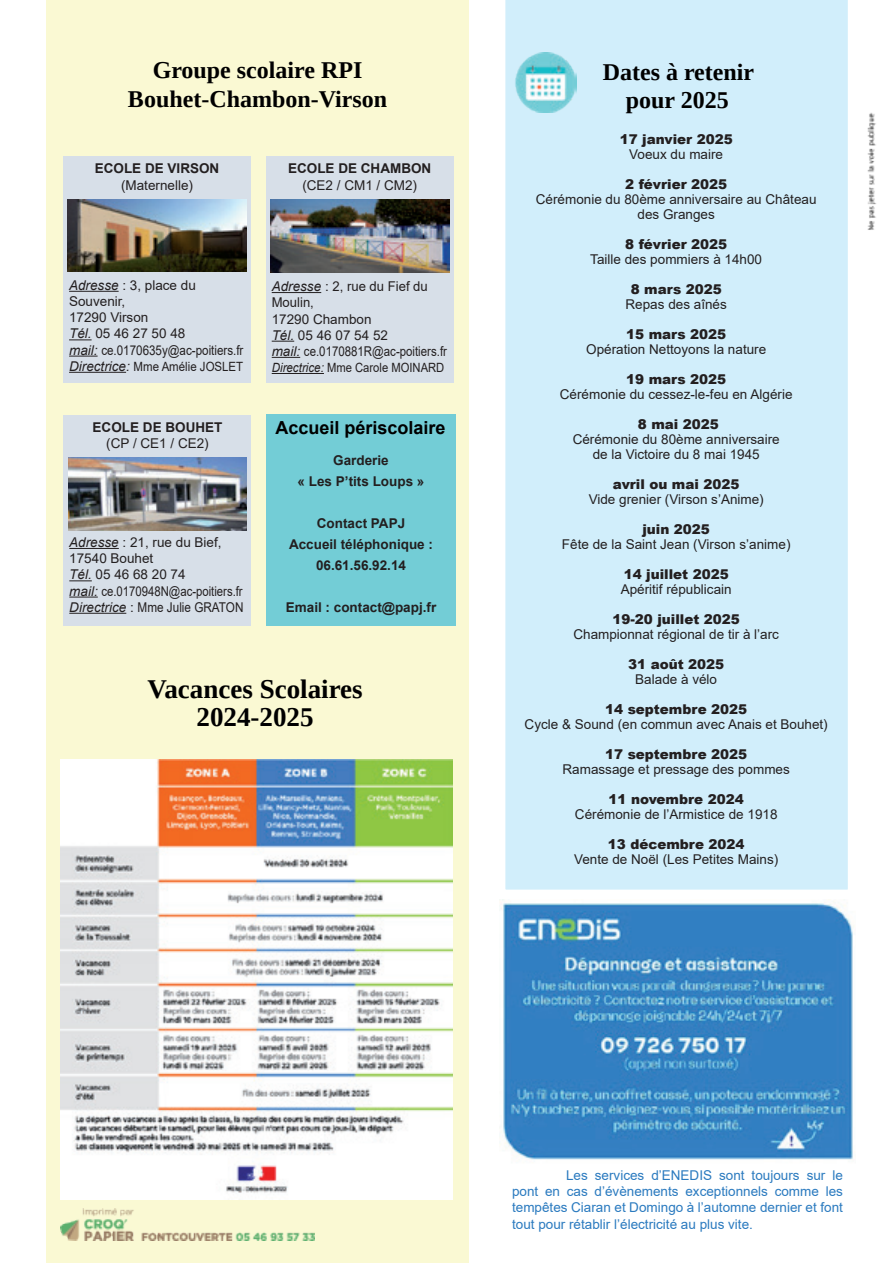
<style>
.page{position:relative;width:893px;height:1263px;background:#fff}
.page>*{position:absolute;margin:0;border:0;box-sizing:border-box;transform-origin:0 0}
.t1{font:700 27px/28.5px "Liberation Serif";color:#000;text-align:center}
.t2{font:700 24px/28.8px "Liberation Serif";color:#000;text-align:center}
.t3{font:700 18px "Arial";color:#000}
.t4{font:13.5px/16.2px "Arial";color:#231f20}
.t5{font:900 13.5px "Arial";color:#231f20}
.t6{font:13.5px/16.2px "Arial";color:#2a7abf;text-align:justify}
.t7{font:700 13.5px/21px "Arial";color:#231f20;text-align:center}
.t8{font:12.75px "Arial";color:#231f20;scale:.88 1}
.t9{font:12.75px "Arial";color:#231f20;scale:.9 1}
.s1{font-style:italic}
.s2{font-style:italic;font-size:13.5px}
</style>
<div class="page">
<img style="left:501px;top:899px;width:352px;height:261px">
<div style="left:46px;top:0;width:423px;height:1263px;background:#faf9d3"></div>
<div style="left:266px;top:157px;width:187px;height:226px;background:#d7dfe8"></div>
<div style="left:64px;top:415px;width:187px;height:211px;background:#d7dfe8"></div>
<div style="left:64px;top:157px;width:187px;height:226px;background:#d7dfe8"></div>
<div style="left:505px;top:0;width:343px;height:890px;background:#d1eefb"></div>
<img style="left:515px;top:53px;width:62px;height:59px">
<img style="left:68px;top:199px;width:178px;height:73px">
<img style="left:68px;top:457px;width:179px;height:73px">
<img style="left:271px;top:199px;width:178px;height:73px">
<hr style="left:69px;top:291px;width:50px;height:1px;background:#231f20">
<svg style="left:69px;top:339px;width:23px;height:1px"></svg>
<svg style="left:69px;top:356px;width:29px;height:1px"></svg>
<hr style="left:69px;top:372px;width:57px;height:1px;background:#231f20">
<hr style="left:69px;top:548px;width:50px;height:1px;background:#231f20">
<svg style="left:69px;top:580px;width:23px;height:1px"></svg>
<svg style="left:69px;top:596px;width:29px;height:1px"></svg>
<hr style="left:69px;top:613px;width:57px;height:1px;background:#231f20">
<hr style="left:272px;top:292px;width:49px;height:1px;background:#231f20">
<svg style="left:272px;top:341px;width:22px;height:1px"></svg>
<svg style="left:272px;top:357px;width:28px;height:1px"></svg>
<hr style="left:272px;top:373px;width:52px;height:1px;background:#231f20">
<div style="left:266px;top:414px;width:189px;height:212px;background:#73cdd6"></div>
<img style="left:60px;top:760px;width:392px;height:439px">
<img style="left:60px;top:1209px;width:255px;height:31px">
<img style="left:867px;top:112px;width:9px;height:118px">
<h2 class="t2" style="left:128px;top:55px;width:261px">Groupe scolaire RPI<br>Bouhet-Chambon-Virson</h2>
<p class="t7" style="left:95px;top:158px;width:126px">ECOLE DE VIRSON</p>
<p class="t4" style="left:121px;top:177px;width:74px">(Maternelle)</p>
<p class="t7" style="left:288px;top:158px;width:145px">ECOLE DE CHAMBON</p>
<p class="t4" style="left:302px;top:177px;width:116px">(CE2 / CM1 / CM2)</p>
<p class="t4" style="left:69px;top:277px;width:176px"><span class="s1">Adresse</span> : 3, place du<br>Souvenir,<br>17290 Virson<br><span class="s1">Tél.</span> 05 46 27 50 48<br><span class="s1">mail:</span> ce.0170635y@ac-poitiers.fr</p>
<p class="t9" style="left:69px;top:358px;width:195px"><span class="s2">Directrice:</span> Mme Amélie JOSLET</p>
<p class="t7" style="left:93px;top:417px;width:131px">ECOLE DE BOUHET</p>
<p class="t4" style="left:106px;top:435px;width:104px">(CP / CE1 / CE2)</p>
<p class="t4" style="left:69px;top:534px;width:176px"><span class="s1">Adresse</span> : 21, rue du Bief,<br>17540 Bouhet<br><span class="s1">Tél.</span> 05 46 68 20 74<br><span class="s1">mail:</span> ce.0170948N@ac-poitiers.fr<br><span class="s1">Directrice</span> : Mme Julie GRATON</p>
<p class="t4" style="left:272px;top:278px;width:177px"><span class="s1">Adresse</span> : 2, rue du Fief du<br>Moulin,<br>17290 Chambon<br><span class="s1">Tél.</span> 05 46 07 54 52<br><span class="s1">mail:</span> ce.0170881R@ac-poitiers.fr</p>
<p class="t8" style="left:272px;top:359px;width:198px"><span class="s1">Directrice:</span> Mme Carole MOINARD</p>
<h3 class="t3" style="left:275px;top:415px;width:172px">Accueil périscolaire</h3>
<p class="t7" style="left:298px;top:450px;width:128px">Garderie<br>« Les P’tits Loups »</p>
<p class="t7" style="left:289px;top:513px;width:146px">Contact PAPJ<br>Accueil téléphonique :<br>06.61.56.92.14</p>
<p class="t7" style="left:286px;top:597px;width:152px">Email : contact@papj.fr</p>
<h1 class="t1" style="left:147px;top:674px;width:217px">Vacances Scolaires<br>2024-2025</h1>
<h2 class="t2" style="left:603px;top:57px;width:153px">Dates à retenir pour 2025</h2>
<p class="t5" style="left:620px;top:130px;width:114px">17 janvier 2025</p>
<p class="t4" style="left:629px;top:146px;width:95px">Voeux du maire</p>
<p class="t5" style="left:625px;top:175px;width:104px">2 février 2025</p>
<p class="t4" style="left:536px;top:192px;width:282px;line-height:15px;text-align:center">Cérémonie du 80ème anniversaire au Château des Granges</p>
<p class="t5" style="left:625px;top:235px;width:104px">8 février 2025</p>
<p class="t4" style="left:590px;top:251px;width:173px">Taille des pommiers à 14h00</p>
<p class="t5" style="left:631px;top:280px;width:93px">8 mars 2025</p>
<p class="t4" style="left:626px;top:296px;width:103px">Repas des aînés</p>
<p class="t5" style="left:626px;top:325px;width:102px">15 mars 2025</p>
<p class="t4" style="left:586px;top:341px;width:182px">Opération Nettoyons la nature</p>
<p class="t5" style="left:626px;top:370px;width:102px">19 mars 2025</p>
<p class="t4" style="left:560px;top:386px;width:234px">Cérémonie du cessez-le-feu en Algérie</p>
<p class="t5" style="left:638px;top:415px;width:83px">8 mai 2025</p>
<p class="t4" style="left:573px;top:432px;width:209px;line-height:15px;text-align:center">Cérémonie du 80ème anniversaire de la Victoire du 8 mai 1945</p>
<p class="t5" style="left:613px;top:475px;width:128px">avril ou mai 2025</p>
<p class="t4" style="left:589px;top:491px;width:177px">Vide grenier (Virson s’Anime)</p>
<p class="t5" style="left:642px;top:520px;width:69px">juin 2025</p>
<p class="t4" style="left:562px;top:536px;width:230px">Fête de la Saint Jean (Virson s’anime)</p>
<p class="t5" style="left:624px;top:565px;width:107px">14 juillet 2025</p>
<p class="t4" style="left:621px;top:581px;width:113px">Apéritif républicain</p>
<p class="t5" style="left:612px;top:610px;width:129px">19-20 juillet 2025</p>
<p class="t4" style="left:573px;top:626px;width:207px">Championnat régional de tir à l’arc</p>
<p class="t5" style="left:628px;top:655px;width:98px">31 août 2025</p>
<p class="t4" style="left:635px;top:671px;width:83px">Balade à vélo</p>
<p class="t5" style="left:605px;top:700px;width:143px">14 septembre 2025</p>
<p class="t4" style="left:525px;top:716px;width:305px">Cycle &amp; Sound (en commun avec Anais et Bouhet)</p>
<p class="t5" style="left:605px;top:745px;width:143px">17 septembre 2025</p>
<p class="t4" style="left:562px;top:761px;width:229px">Ramassage et pressage des pommes</p>
<p class="t5" style="left:609px;top:790px;width:137px">11 novembre 2024</p>
<p class="t4" style="left:575px;top:806px;width:204px">Cérémonie de l’Armistice de 1918</p>
<p class="t5" style="left:608px;top:835px;width:138px">13 décembre 2024</p>
<p class="t4" style="left:574px;top:851px;width:206px">Vente de Noël (Les Petites Mains)</p>
<p class="t6" style="left:512px;top:1167px;width:332px;text-indent:54px">Les services d’ENEDIS sont toujours sur le pont en cas d’évènements exceptionnels comme les tempêtes Ciaran et Domingo à l’automne dernier et font tout pour rétablir l’électricité au plus vite.</p>
</div>
